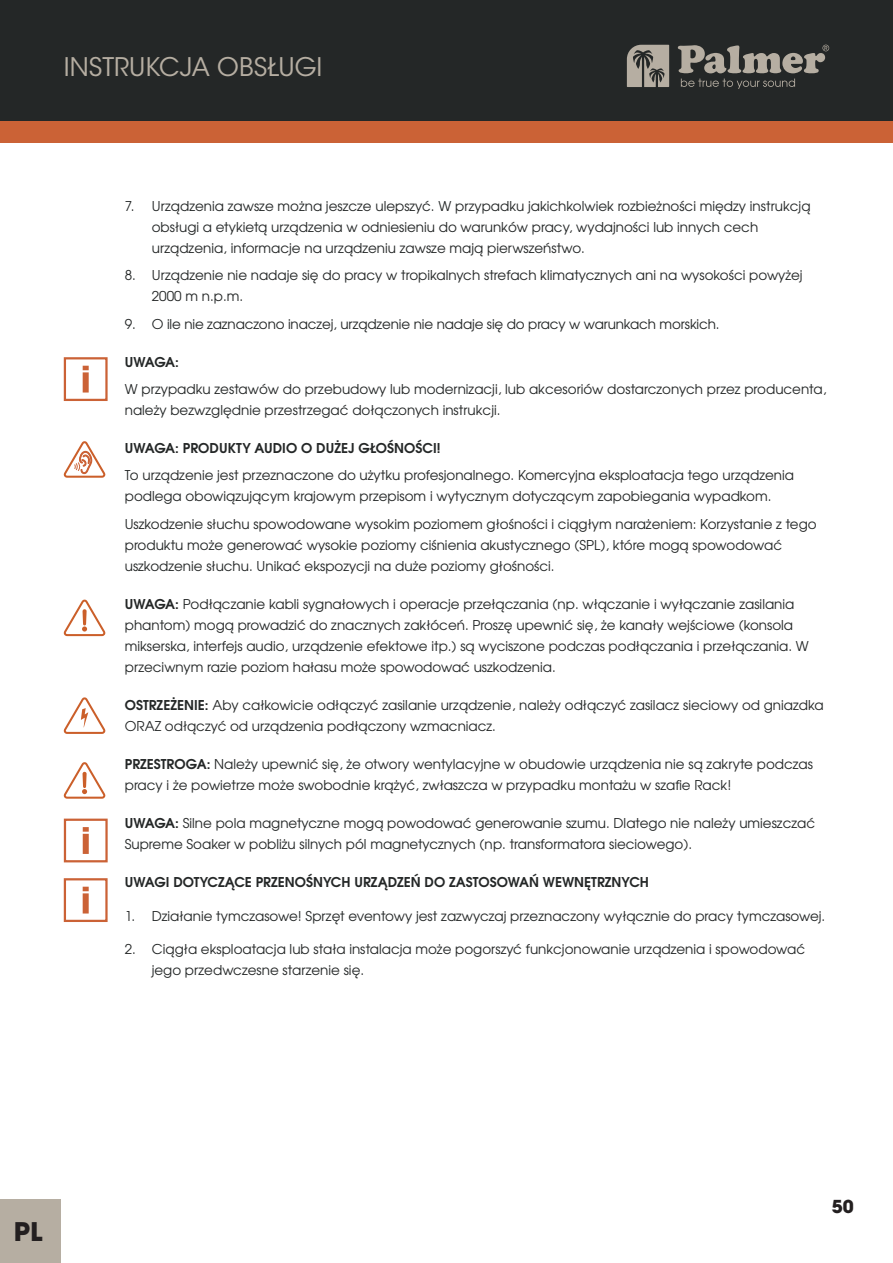
<style>
.page{position:relative;width:893px;height:1263px;background:#fff}
.page>*{position:absolute;margin:0;border:0;box-sizing:border-box;transform-origin:0 0}
.t1{font:25.5px "ITC Avant Garde Std";color:#b6aea2}
.t2{font:700 25.5px "ITC Avant Garde Std";color:#231f20}
.t3{font:700 17.7px "ITC Avant Garde Std";color:#231f20}
.t4{font:13.5px/21px "Te X Gyre Adventor";color:#242727}
.t5{font:700 13.5px "Te X Gyre Adventor";color:#242727}
.s1{font-weight:700}
</style>
<div class="page">
<div style="left:0;top:0;width:893px;height:123px;background:#242727"></div>
<div style="left:0;top:121px;width:893px;height:21px;background:#cb6236"></div>
<svg style="left:678px;top:45px;width:151px;height:28px"></svg>
<svg style="left:627px;top:45px;width:42px;height:42px"></svg>
<svg style="left:681px;top:79px;width:114px;height:10px"></svg>
<div style="left:0;top:1199px;width:61px;height:64px;background:#b6aea2"></div>
<div style="left:64px;top:357px;width:44px;height:44px;border:2px solid #cb6236"></div>
<svg style="left:83px;top:366px;width:6px;height:26px"></svg>
<div style="left:64px;top:878px;width:44px;height:44px;border:2px solid #cb6236"></div>
<svg style="left:83px;top:887px;width:6px;height:26px"></svg>
<div style="left:64px;top:819px;width:44px;height:43px;border:2px solid #cb6236"></div>
<svg style="left:83px;top:827px;width:6px;height:27px"></svg>
<svg style="left:64px;top:441px;width:41px;height:37px"></svg>
<svg style="left:64px;top:599px;width:41px;height:37px"></svg>
<svg style="left:64px;top:762px;width:41px;height:37px"></svg>
<svg style="left:64px;top:697px;width:41px;height:37px"></svg>
<h1 class="t1" style="left:64px;top:52px;width:260px">INSTRUKCJA OBSŁUGI</h1>
<p class="t4" style="left:152px;top:194px;width:660px;text-indent:-27px">7. Urządzenia zawsze można jeszcze ulepszyć. W przypadku jakichkolwiek rozbieżności między instrukcją obsługi a etykietą urządzenia w odniesieniu do warunków pracy, wydajności lub innych cech urządzenia, informacje na urządzeniu zawsze mają pierwszeństwo.</p>
<p class="t4" style="left:152px;top:264px;width:652px;text-indent:-27px">8. Urządzenie nie nadaje się do pracy w tropikalnych strefach klimatycznych ani na wysokości powyżej<br>2000 m n.p.m.</p>
<p class="t4" style="left:125px;top:312px;width:596px">9. O ile nie zaznaczono inaczej, urządzenie nie nadaje się do pracy w warunkach morskich.</p>
<p class="t5" style="left:125px;top:350px;width:56px">UWAGA:</p>
<p class="t4" style="left:125px;top:378px;width:703px">W przypadku zestawów do przebudowy lub modernizacji, lub akcesoriów dostarczonych przez producenta, należy bezwzględnie przestrzegać dołączonych instrukcji.</p>
<p class="t5" style="left:125px;top:436px;width:317px">UWAGA: PRODUKTY AUDIO O DUŻEJ GŁOŚNOŚCI!</p>
<p class="t4" style="left:125px;top:464px;width:671px">To urządzenie jest przeznaczone do użytku profesjonalnego. Komercyjna eksploatacja tego urządzenia podlega obowiązującym krajowym przepisom i wytycznym dotyczącym zapobiegania wypadkom.</p>
<p class="t4" style="left:125px;top:512px;width:693px">Uszkodzenie słuchu spowodowane wysokim poziomem głośności i ciągłym narażeniem: Korzystanie z tego produktu może generować wysokie poziomy ciśnienia akustycznego (SPL), które mogą spowodować uszkodzenie słuchu. Unikać ekspozycji na duże poziomy głośności.</p>
<p class="t4" style="left:125px;top:592px;width:686px"><span class="s1">UWAGA:</span> Podłączanie kabli sygnałowych i operacje przełączania (np. włączanie i wyłączanie zasilania phantom) mogą prowadzić do znacznych zakłóceń. Proszę upewnić się, że kanały wejściowe (konsola mikserska, interfejs audio, urządzenie efektowe itp.) są wyciszone podczas podłączania i przełączania. W przeciwnym razie poziom hałasu może spowodować uszkodzenia.</p>
<p class="t4" style="left:125px;top:693px;width:700px"><span class="s1">OSTRZEŻENIE:</span> Aby całkowicie odłączyć zasilanie urządzenie, należy odłączyć zasilacz sieciowy od gniazdka<br>ORAZ odłączyć od urządzenia podłączony wzmacniacz.</p>
<p class="t4" style="left:125px;top:752px;width:690px"><span class="s1">PRZESTROGA:</span> Należy upewnić się, że otwory wentylacyjne w obudowie urządzenia nie są zakryte podczas pracy i że powietrze może swobodnie krążyć, zwłaszcza w przypadku montażu w szafie Rack!</p>
<p class="t4" style="left:125px;top:811px;width:692px"><span class="s1">UWAGA:</span> Silne pola magnetyczne mogą powodować generowanie szumu. Dlatego nie należy umieszczać<br>Supreme Soaker w pobliżu silnych pól magnetycznych (np. transformatora sieciowego).</p>
<p class="t5" style="left:125px;top:870px;width:526px">UWAGI DOTYCZĄCE PRZENOŚNYCH URZĄDZEŃ DO ZASTOSOWAŃ WEWNĘTRZNYCH</p>
<p class="t4" style="left:125px;top:904px;width:702px">1. Działanie tymczasowe! Sprzęt eventowy jest zazwyczaj przeznaczony wyłącznie do pracy tymczasowej.</p>
<p class="t4" style="left:152px;top:938px;width:655px;text-indent:-27px">2. Ciągła eksploatacja lub stała instalacja może pogorszyć funkcjonowanie urządzenia i spowodować jego przedwczesne starzenie się.</p>
<h1 class="t2" style="left:14px;top:1214px;width:30px">PL</h1>
<h2 class="t3" style="left:832px;top:1195px;width:23px">50</h2>
</div>
